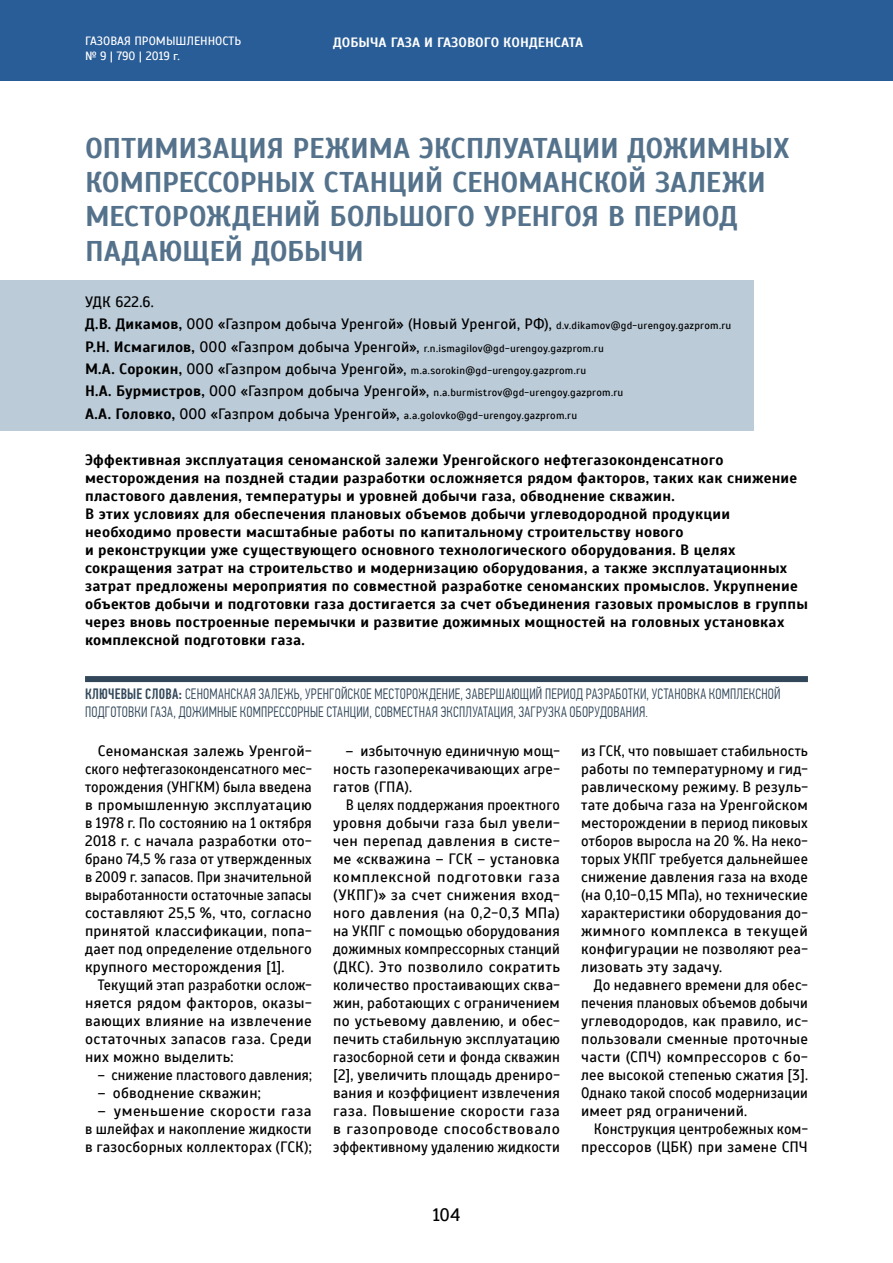
<style>
.page{position:relative;width:893px;height:1263px;background:#fff}
.page>*{position:absolute;margin:0;border:0;box-sizing:border-box;transform-origin:0 0}
.t1{font:700 28.5px/34.2px "Scada";letter-spacing:-.015em;color:#54728b}
.t2{font:18px "Scada";color:#000}
.t3{font:700 15px/18px "Scada";letter-spacing:.015em;color:#000}
.t4{font:15px/18px "Scada";letter-spacing:.01em;color:#000;text-align:justify}
.t5{font:15px/18px "Scada";letter-spacing:.01em;color:#000;text-align:justify;scale:.94 1}
.t6{font:15px/18px "Scada";letter-spacing:.01em;color:#000;text-align:justify;scale:.95 1}
.t7{font:15px/18px "Scada";letter-spacing:.01em;color:#000;text-align:justify;scale:.96 1}
.t8{font:300 15px/18px "PF Din Text Comp Pro";letter-spacing:.015em;color:#32485a}
.t9{font:15px "Scada";letter-spacing:.01em;color:#000;scale:.92 1}
.t10{font:700 13.5px "Scada";color:#fff}
.t11{font:12px/14.4px "Scada";color:#fff}
.t12{font:10.5px/22.2px "Scada";letter-spacing:.025em;color:#000}
.s1{font-weight:700}
.s2{font-size:10.5px}
.s3{font-weight:700;font-size:15px}
.s4{font-size:15px}
.s5{font-weight:500}
</style>
<div class="page">
<div style="left:0;top:0;width:893px;height:81px;background:#295d97"></div>
<div style="left:85px;top:676px;width:723px;height:6px;background:#32485a"></div>
<div style="left:0;top:281px;width:753px;height:150px;background:#bbcbd8"></div>
<p class="t11" style="left:85px;top:34px;width:158px">ГАЗОВАЯ ПРОМЫШЛЕННОСТЬ № 9 | 790 | 2019 г.</p>
<p class="t10" style="left:333px;top:34px;width:252px">ДОБЫЧА ГАЗА И ГАЗОВОГО КОНДЕНСАТА</p>
<h1 class="t1" style="left:85px;top:131px;width:706px">ОПТИМИЗАЦИЯ РЕЖИМА ЭКСПЛУАТАЦИИ ДОЖИМНЫХ КОМПРЕССОРНЫХ СТАНЦИЙ СЕНОМАНСКОЙ ЗАЛЕЖИ МЕСТОРОЖДЕНИЙ БОЛЬШОГО УРЕНГОЯ В ПЕРИОД ПАДАЮЩЕЙ ДОБЫЧИ</h1>
<p class="t4" style="left:85px;top:291px;width:648px;line-height:22.2px">УДК 622.6.<br><span class="s1">Д.В. Дикамов,</span> ООО «Газпром добыча Уренгой» (Новый Уренгой, РФ), <span class="s2">d.v.dikamov@gd-urengoy.gazprom.ru</span></p>
<p class="t12" style="left:85px;top:337px;width:540px"><span class="s3">Р.Н. Исмагилов,</span> <span class="s4">ООО «Газпром добыча Уренгой»,</span> r.n.ismagilov@gd-urengoy.gazprom.ru <span class="s3">М.А. Сорокин,</span> <span class="s4">ООО «Газпром добыча Уренгой»,</span> m.a.sorokin@gd-urengoy.gazprom.ru<br><span class="s3">Н.А. Бурмистров,</span> <span class="s4">ООО «Газпром добыча Уренгой»,</span> n.a.burmistrov@gd-urengoy.gazprom.ru <span class="s3">А.А. Головко,</span> <span class="s4">ООО «Газпром добыча Уренгой»,</span> a.a.golovko@gd-urengoy.gazprom.ru</p>
<p class="t3" style="left:85px;top:451px;width:724px">Эффективная эксплуатация сеноманской залежи Уренгойского нефтегазоконденсатного месторождения на поздней стадии разработки осложняется рядом факторов, таких как снижение пластового давления, температуры и уровней добычи газа, обводнение скважин.<br>В этих условиях для обеспечения плановых объемов добычи углеводородной продукции необходимо провести масштабные работы по капитальному строительству нового<br>и реконструкции уже существующего основного технологического оборудования. В целях сокращения затрат на строительство и модернизацию оборудования, а также эксплуатационных затрат предложены мероприятия по совместной разработке сеноманских промыслов. Укрупнение объектов добычи и подготовки газа достигается за счет объединения газовых промыслов в группы через вновь построенные перемычки и развитие дожимных мощностей на головных установках комплексной подготовки газа.</p>
<p class="t8" style="left:85px;top:685px;width:697px"><span class="s5">КЛЮЧЕВЫЕ СЛОВА:</span> СЕНОМАНСКАЯ ЗАЛЕЖЬ, УРЕНГОЙСКОЕ МЕСТОРОЖДЕНИЕ, ЗАВЕРШАЮЩИЙ ПЕРИОД РАЗРАБОТКИ, УСТАНОВКА КОМПЛЕКСНОЙ<br>ПОДГОТОВКИ ГАЗА, ДОЖИМНЫЕ КОМПРЕССОРНЫЕ СТАНЦИИ, СОВМЕСТНАЯ ЭКСПЛУАТАЦИЯ, ЗАГРУЗКА ОБОРУДОВАНИЯ.</p>
<p class="t4" style="left:85px;top:742px;width:228px;text-indent:13px">Сеноманская залежь Уренгой&shy;ского нефтегазоконденсатного мес&shy;торождения (УНГКМ) была введена в промышленную эксплуатацию в 1978 г. По состоянию на 1 октября 2018 г. с начала разработки ото&shy;брано 74,5 % газа от утвержденных в 2009 г. запасов. При значительной выработанности остаточные запасы составляют 25,5 %, что, согласно принятой классификации, попа&shy;дает под определение отдельного крупного месторождения [1].</p>
<p class="t6" style="left:85px;top:976px;width:240px;text-indent:13px">Текущий этап разработки ослож&shy;няется рядом факторов, оказы&shy;вающих влияние на извлечение остаточных запасов газа. Среди них можно выделить:</p>
<p class="t9" style="left:98px;top:1066px;width:234px">– снижение пластового давления;</p>
<p class="t4" style="left:98px;top:1084px;width:164px">– обводнение скважин;</p>
<p class="t4" style="left:85px;top:1102px;width:228px;text-indent:13px">– уменьшение скорости газа в шлейфах и накопление жидкости в газосборных коллекторах (ГСК);</p>
<p class="t4" style="left:333px;top:742px;width:228px;text-indent:13px">– избыточную единичную мощ&shy;ность газоперекачивающих агре&shy;гатов (ГПА).</p>
<p class="t5" style="left:333px;top:796px;width:243px;text-indent:13px">В целях поддержания проектного уровня добычи газа был увели&shy;чен перепад давления в систе&shy;ме «скважина – ГСК – установка комплексной подготовки газа (УКПГ)» за счет снижения вход&shy;ного давления (на 0,2-0,3 МПа) на УКПГ с помощью оборудования дожимных компрессорных станций (ДКС). Это позволило сократить количество простаивающих сква&shy;жин, работающих с ограничением по устьевому давлению, и обес&shy;печить стабильную эксплуатацию газосборной сети и фонда скважин [2], увеличить площадь дрениро&shy;вания и коэффициент извлечения газа. Повышение скорости газа в газопроводе способствовало эффективному удалению жидкости</p>
<p class="t2" style="left:433px;top:1204px;width:29px">104</p>
<p class="t6" style="left:581px;top:742px;width:240px">из ГСК, что повышает стабильность работы по температурному и гид&shy;равлическому режиму. В резуль&shy;тате добыча газа на Уренгойском месторождении в период пиковых отборов выросла на 20 %. На неко&shy;торых УКПГ требуется дальнейшее снижение давления газа на входе (на 0,10-0,15 МПа), но технические характеристики оборудования до&shy;жимного комплекса в текущей конфигурации не позволяют реа&shy;лизовать эту задачу.</p>
<p class="t7" style="left:581px;top:976px;width:238px;text-indent:13px">До недавнего времени для обес&shy;печения плановых объемов добычи углеводородов, как правило, ис&shy;пользовали сменные проточные части (СПЧ) компрессоров с бо&shy;лее высокой степенью сжатия [3].<br>Однако такой способ модернизации имеет ряд ограничений.</p>
<p class="t5" style="left:581px;top:1120px;width:243px;text-align:right">Конструкция центробежных ком&shy;прессоров (ЦБК) при замене СПЧ</p>
</div>
